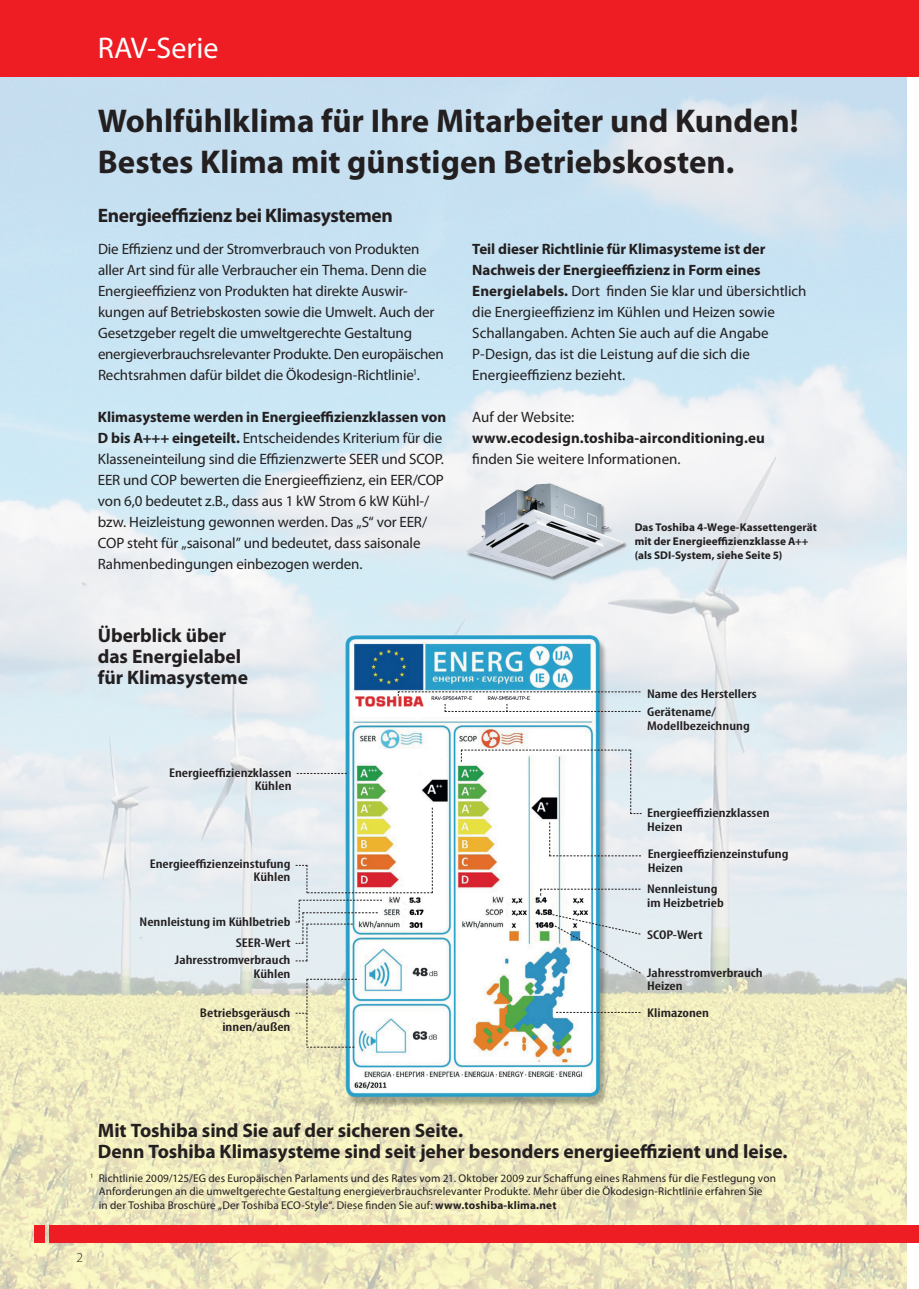
<style>
.page{position:relative;width:919px;height:1289px;background:#fff}
.page>*{position:absolute;margin:0;border:0;box-sizing:border-box;transform-origin:0 0}
.t1{font:700 33px/40.5px "Myriad Pro";color:#231f20}
.t2{font:30px "Myriad Pro";color:#fff}
.t3{font:700 19.5px/21px "Myriad Pro";letter-spacing:-.005em;color:#231f20}
.t4{font:15px/21px "Myriad Pro";letter-spacing:-.01em;color:#231f20}
.t5{font:700 15px "Myriad Pro";letter-spacing:.005em;color:#231f20}
.t6{font:300 13.5px "Myriad Pro";color:#231f20}
.t7{font:600 condensed 12.75px/13.8px "Myriad Pro";color:#231f20;scale:1.25 1}
.t8{font:11.25px/13.5px "Myriad Pro";letter-spacing:.01em;color:#231f20}
.t9{font:700 11.25px/13.5px "Myriad Pro";letter-spacing:.005em;color:#231f20}
.s1{font-weight:700}
</style>
<div class="page">
<img style="left:0;top:77px;width:906px;height:1211px">
<div style="left:0;top:0;width:918px;height:77px;background:#ee1d23"></div>
<div style="left:49px;top:1225px;width:869px;height:17px;background:#ee1d23"></div>
<div style="left:34px;top:1225px;width:11px;height:17px;background:#ee1d23"></div>
<img style="left:327px;top:622px;width:290px;height:498px">
<svg style="left:297px;top:773px;width:50px;height:1px"></svg>
<svg style="left:295px;top:978px;width:62px;height:69px;background:#d6dfc6"></svg>
<svg style="left:295px;top:899px;width:87px;height:62px"></svg>
<svg style="left:295px;top:807px;width:138px;height:86px"></svg>
<svg style="left:549px;top:822px;width:92px;height:34px"></svg>
<svg style="left:556px;top:1012px;width:84px;height:1px"></svg>
<svg style="left:551px;top:913px;width:90px;height:61px"></svg>
<svg style="left:540px;top:888px;width:100px;height:7px"></svg>
<svg style="left:398px;top:691px;width:242px;height:4px"></svg>
<svg style="left:445px;top:704px;width:195px;height:8px"></svg>
<svg style="left:461px;top:749px;width:180px;height:65px"></svg>
<div style="left:466px;top:483px;width:162px;height:98px;background:#231f20;opacity:.5"></div>
<img style="left:466px;top:483px;width:157px;height:93px">
<h2 class="t2" style="left:98px;top:29px;width:122px">RAV-Serie</h2>
<h1 class="t1" style="left:98px;top:100px;width:702px">Wohlfühlklima für Ihre Mitarbeiter und Kunden!<br>Bestes Klima mit günstigen Betriebskosten.</h1>
<h3 class="t3" style="left:98px;top:204px;width:296px">Energieeffizienz bei Klimasystemen</h3>
<p class="t4" style="left:98px;top:238px;width:347px">Die Effizienz und der Stromverbrauch von Produkten aller Art sind für alle Verbraucher ein Thema. Denn die Energieeffizienz von Produkten hat direkte Auswir&shy;kungen auf Betriebskosten sowie die Umwelt. Auch der Gesetzgeber regelt die umweltgerechte Gestaltung energieverbrauchsrelevanter Produkte. Den europäischen Rechtsrahmen dafür bildet die Ökodesign-Richtlinie<sup>1</sup>.</p>
<p class="t4" style="left:98px;top:406px;width:350px"><span class="s1">Klimasysteme werden in Energieeffizienzklassen von D bis A+++ eingeteilt.</span> Entscheidendes Kriterium für die Klasseneinteilung sind die Effizienzwerte SEER und SCOP.<br>EER und COP bewerten die Energieeffizienz, ein EER/COP von 6,0 bedeutet z.B., dass aus 1 kW Strom 6 kW Kühl-/ bzw. Heizleistung gewonnen werden. Das „S“ vor EER/ COP steht für „saisonal” und bedeutet, dass saisonale Rahmenbedingungen einbezogen werden.</p>
<h3 class="t3" style="left:98px;top:624px;width:152px">Überblick über das Energielabel für Klimasysteme</h3>
<p class="t7" style="left:169px;top:765px;width:99px;text-align:right">Energieeffizienzklassen<br>Kühlen</p>
<p class="t4" style="left:472px;top:238px;width:336px"><span class="s1">Teil dieser Richtlinie für Klimasysteme ist der Nachweis der Energieeffizienz in Form eines Energielabels.</span> Dort finden Sie klar und übersichtlich die Energieeffizienz im Kühlen und Heizen sowie Schallangaben. Achten Sie auch auf die Angabe P-Design, das ist die Leistung auf die sich die Energieeffizienz bezieht.</p>
<p class="t4" style="left:472px;top:406px;width:104px">Auf der Website:</p>
<p class="t5" style="left:472px;top:428px;width:294px">www.ecodesign.toshiba-airconditioning.eu</p>
<p class="t4" style="left:472px;top:448px;width:210px">finden Sie weitere Informationen.</p>
<p class="t9" style="left:634px;top:520px;width:183px">Das Toshiba 4-Wege-Kassettengerät mit der Energieeffizienzklasse A++ (als SDI-System, siehe Seite 5)</p>
<p class="t7" style="left:647px;top:684px;width:89px;line-height:18.1px">Name des Herstellers<br>Gerätename/</p>
<p class="t7" style="left:647px;top:718px;width:84px">Modellbezeichnung</p>
<p class="t7" style="left:647px;top:806px;width:99px">Energieeffizienzklassen<br>Heizen</p>
<p class="t7" style="left:150px;top:856px;width:114px;text-align:right">Energieeffizienzeinstufung<br>Kühlen</p>
<p class="t7" style="left:647px;top:846px;width:114px">Energieeffizienzeinstufung<br>Heizen</p>
<p class="t7" style="left:140px;top:914px;width:122px">Nennleistung im Kühlbetrieb</p>
<p class="t7" style="left:236px;top:935px;width:45px">SEER-Wert</p>
<p class="t7" style="left:175px;top:953px;width:94px;text-align:right">Jahresstromverbrauch<br>Kühlen</p>
<p class="t7" style="left:200px;top:1006px;width:74px;text-align:right">Betriebsgeräusch innen/außen</p>
<p class="t7" style="left:647px;top:882px;width:63px">Nennleistung im Heizbetrieb</p>
<p class="t7" style="left:647px;top:927px;width:46px">SCOP-Wert</p>
<p class="t7" style="left:647px;top:965px;width:94px">Jahresstromverbrauch<br>Heizen</p>
<p class="t7" style="left:647px;top:1005px;width:51px">Klimazonen</p>
<h3 class="t3" style="left:98px;top:1118px;width:691px">Mit Toshiba sind Sie auf der sicheren Seite.<br>Denn Toshiba Klimasysteme sind seit jeher besonders energieeffizient und leise.</h3>
<p class="t8" style="left:99px;top:1170px;width:678px;text-indent:-9px"><sup>1</sup> Richtlinie 2009/125/EG des Europäischen Parlaments und des Rates vom 21. Oktober 2009 zur Schaffung eines Rahmens für die Festlegung von<br>Anforderungen an die umweltgerechte Gestaltung energieverbrauchsrelevanter Produkte. Mehr über die Ökodesign-Richtlinie erfahren Sie<br>in der Toshiba Broschüre „Der Toshiba ECO-Style“. Diese finden Sie auf: <span class="s1">www.toshiba-klima.net</span></p>
<p class="t6" style="left:77px;top:1249px;width:8px">2</p>
</div>
